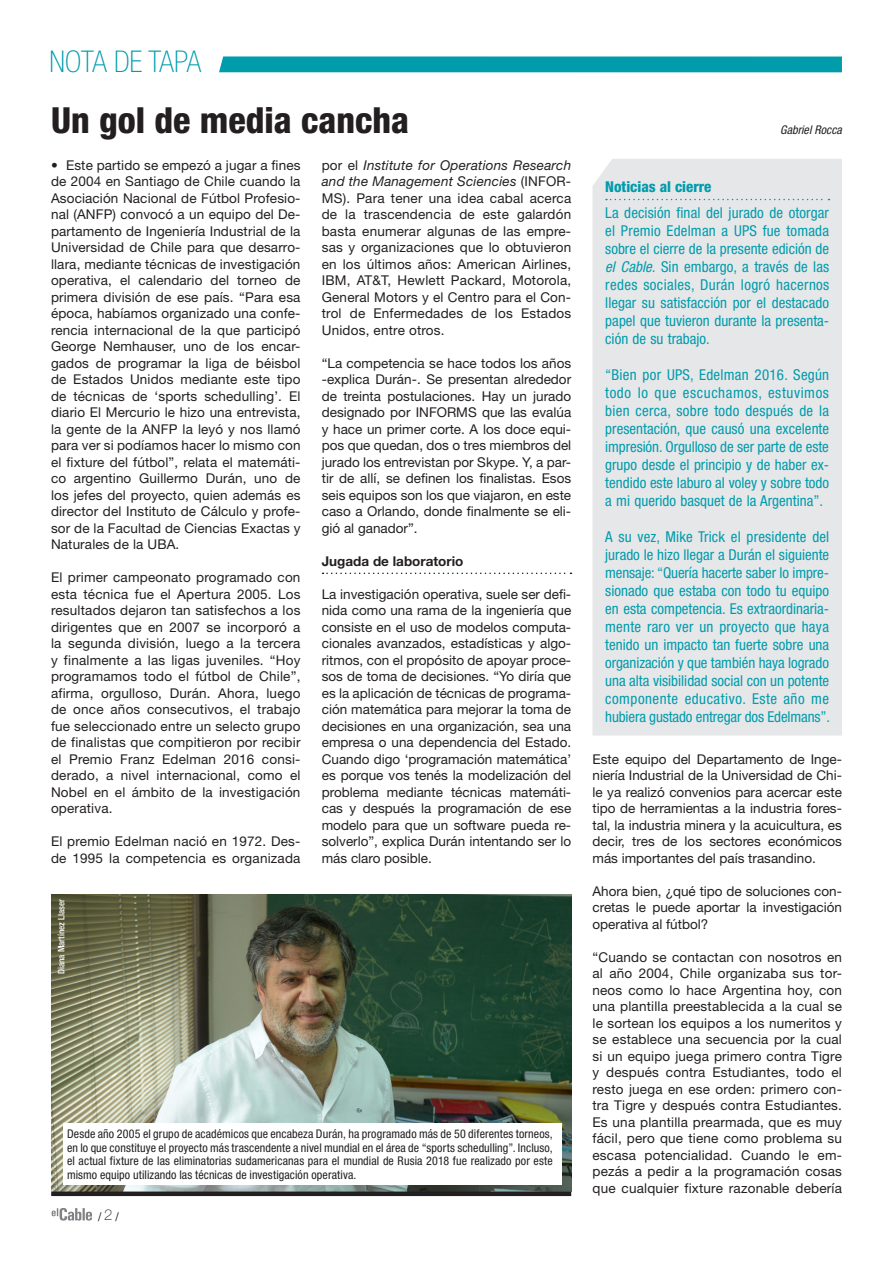
<style>
.page{position:relative;width:893px;height:1263px;background:#fff}
.page>*{position:absolute;margin:0;border:0;box-sizing:border-box;transform-origin:0 0}
.TITULO_INT{font:800 condensed 36px "Helvetica Neue";color:#231f20}
.t1{font:100 condensed 30px "Helvetica Neue";color:#009cac}
.RECUADRO_TEXTO{font:condensed 15px/18px "Helvetica Neue";color:#009cac;text-align:justify}
.RECUADRO_TITU{font:800 condensed 15px "Helvetica Neue";color:#009cac}
.TXT_notas{font:13.5px/16.5px "Helvetica Neue";letter-spacing:.01em;color:#231f20;text-align:justify}
.SUB-titulo{font:700 13.5px "Helvetica Neue";color:#231f20}
.epigrafe{font:condensed 12px/13.5px "Helvetica Neue";letter-spacing:.01em;color:#231f20;text-align:justify}
.AUTOR{font:italic condensed 12px "Helvetica Neue";letter-spacing:.005em;color:#231f20}
.FOTO{font:500 condensed 9px "Helvetica Neue";color:#fff}
.s1{font-style:italic}
.s2{font-weight:100;font-stretch:normal;font-size:15px}
</style>
<div class="page">
<svg style="left:51px;top:1208px;width:41px;height:12px"></svg>
<img style="left:51px;top:894px;width:520px;height:297px">
<div style="left:51px;top:1191px;width:520px;height:5px;background:#231f20"></div>
<div style="left:63px;top:1123px;width:498px;height:61px;background:#fff"></div>
<div style="left:219px;top:56px;width:623px;height:16px;background:#009cac"></div>
<svg style="left:322px;top:573px;width:249px;height:1px"></svg>
<div style="left:592px;top:159px;width:250px;height:576px;background:#e6e7e9"></div>
<svg style="left:606px;top:199px;width:223px;height:1px"></svg>
<p class="t1" style="left:50px;top:45px;width:153px">NOTA DE TAPA</p>
<p class="TITULO_INT" style="left:51px;top:98px;width:360px">Un gol de media cancha</p>
<p class="TXT_notas" style="left:322px;top:156px;width:251px">por el <span class="s1">Institute for Operations Research and the Management Sciencies</span> (INFOR-MS). Para tener una idea cabal acerca de la trascendencia de este galardón basta enumerar algunas de las empre&shy;sas y organizaciones que lo obtuvieron en los últimos años: American Airlines, IBM, AT&amp;T, Hewlett Packard, Motorola, General Motors y el Centro para el Con&shy;trol de Enfermedades de los Estados Unidos, entre otros.</p>
<p class="TXT_notas" style="left:322px;top:354px;width:251px">“La competencia se hace todos los años -explica Durán-. Se presentan alrededor de treinta postulaciones. Hay un jurado designado por INFORMS que las evalúa y hace un primer corte. A los doce equi&shy;pos que quedan, dos o tres miembros del jurado los entrevistan por Skype. Y, a par&shy;tir de allí, se definen los finalistas. Esos seis equipos son los que viajaron, en este caso a Orlando, donde finalmente se eli&shy;gió al ganador”.</p>
<p class="SUB-titulo" style="left:322px;top:552px;width:143px">Jugada de laboratorio</p>
<p class="TXT_notas" style="left:322px;top:585px;width:251px">La investigación operativa, suele ser defi&shy;nida como una rama de la ingeniería que consiste en el uso de modelos computa&shy;cionales avanzados, estadísticas y algo&shy;ritmos, con el propósito de apoyar proce&shy;sos de toma de decisiones. “Yo diría que es la aplicación de técnicas de programa&shy;ción matemática para mejorar la toma de decisiones en una organización, sea una empresa o una dependencia del Estado.<br>Cuando digo ‘programación matemática’ es porque vos tenés la modelización del problema mediante técnicas matemáti&shy;cas y después la programación de ese modelo para que un software pueda re&shy;solverlo”, explica Durán intentando ser lo más claro posible.</p>
<p class="TXT_notas" style="left:51px;top:156px;width:251px">• Este partido se empezó a jugar a fines de 2004 en Santiago de Chile cuando la Asociación Nacional de Fútbol Profesio&shy;nal (ANFP) convocó a un equipo del De&shy;partamento de Ingeniería Industrial de la Universidad de Chile para que desarro&shy;llara, mediante técnicas de investigación operativa, el calendario del torneo de primera división de ese país. “Para esa época, habíamos organizado una confe&shy;rencia internacional de la que participó George Nemhauser, uno de los encar&shy;gados de programar la liga de béisbol de Estados Unidos mediante este tipo de técnicas de ‘sports schedulling’. El diario El Mercurio le hizo una entrevista, la gente de la ANFP la leyó y nos llamó para ver si podíamos hacer lo mismo con el fixture del fútbol”, relata el matemáti&shy;co argentino Guillermo Durán, uno de los jefes del proyecto, quien además es director del Instituto de Cálculo y profe&shy;sor de la Facultad de Ciencias Exactas y Naturales de la UBA.</p>
<p class="TXT_notas" style="left:51px;top:569px;width:251px">El primer campeonato programado con esta técnica fue el Apertura 2005. Los resultados dejaron tan satisfechos a los dirigentes que en 2007 se incorporó a la segunda división, luego a la tercera y finalmente a las ligas juveniles. “Hoy programamos todo el fútbol de Chile”, afirma, orgulloso, Durán. Ahora, luego de once años consecutivos, el trabajo fue seleccionado entre un selecto grupo de finalistas que compitieron por recibir el Premio Franz Edelman 2016 consi&shy;derado, a nivel internacional, como el Nobel en el ámbito de la investigación operativa.</p>
<p class="TXT_notas" style="left:51px;top:833px;width:251px">El premio Edelman nació en 1972. Des&shy;de 1995 la competencia es organizada</p>
<p class="FOTO" style="left:56px;top:974px;width:77px;rotate:-90deg">Diana Martínez Llaser</p>
<p class="epigrafe" style="left:67px;top:1127px;width:487px">Desde año 2005 el grupo de académicos que encabeza Durán, ha programado más de 50 diferentes torneos, en lo que constituye el proyecto más trascendente a nivel mundial en el área de “sports schedulling”. Incluso, el actual fixture de las eliminatorias sudamericanas para el mundial de Rusia 2018 fue realizado por este mismo equipo utilizando las técnicas de investigación operativa.</p>
<p class="epigrafe" style="left:98px;top:1210px;width:22px">/ <span class="s2">2</span>/</p>
<p class="AUTOR" style="left:780px;top:123px;width:63px">Gabriel Rocca</p>
<p class="RECUADRO_TITU" style="left:605px;top:177px;width:108px">Noticias al cierre</p>
<p class="RECUADRO_TEXTO" style="left:605px;top:204px;width:226px">La decisión final del jurado de otorgar el Premio Edelman a UPS fue tomada sobre el cierre de la presente edición de <span class="s1">el Cable.</span> Sin embargo, a través de las redes sociales, Durán logró hacernos llegar su satisfacción por el destacado papel que tuvieron durante la presenta&shy;ción de su trabajo.</p>
<p class="RECUADRO_TEXTO" style="left:605px;top:366px;width:225px">“Bien por UPS, Edelman 2016. Según todo lo que escuchamos, estuvimos bien cerca, sobre todo después de la presentación, que causó una excelente impresión. Orgulloso de ser parte de este grupo desde el principio y de haber ex&shy;tendido este laburo al voley y sobre todo a mi querido basquet de la Argentina”.</p>
<p class="RECUADRO_TEXTO" style="left:605px;top:528px;width:226px">A su vez, Mike Trick el presidente del jurado le hizo llegar a Durán el siguiente mensaje: “Quería hacerte saber lo impre&shy;sionado que estaba con todo tu equipo en esta competencia. Es extraordinaria&shy;mente raro ver un proyecto que haya tenido un impacto tan fuerte sobre una organización y que también haya logrado una alta visibilidad social con un potente componente educativo. Este año me hubiera gustado entregar dos Edelmans”.</p>
<p class="TXT_notas" style="left:592px;top:750px;width:251px">Este equipo del Departamento de Inge&shy;niería Industrial de la Universidad de Chi&shy;le ya realizó convenios para acercar este tipo de herramientas a la industria fores&shy;tal, la industria minera y la acuicultura, es decir, tres de los sectores económicos más importantes del país trasandino.</p>
<p class="TXT_notas" style="left:592px;top:882px;width:251px">Ahora bien, ¿qué tipo de soluciones con&shy;cretas le puede aportar la investigación operativa al fútbol?</p>
<p class="TXT_notas" style="left:592px;top:948px;width:251px">“Cuando se contactan con nosotros en al año 2004, Chile organizaba sus tor&shy;neos como lo hace Argentina hoy, con una plantilla preestablecida a la cual se le sortean los equipos a los numeritos y se establece una secuencia por la cual si un equipo juega primero contra Tigre y después contra Estudiantes, todo el resto juega en ese orden: primero con&shy;tra Tigre y después contra Estudiantes.<br>Es una plantilla prearmada, que es muy fácil, pero que tiene como problema su escasa potencialidad. Cuando le em&shy;pezás a pedir a la programación cosas que cualquier fixture razonable debería</p>
</div>
